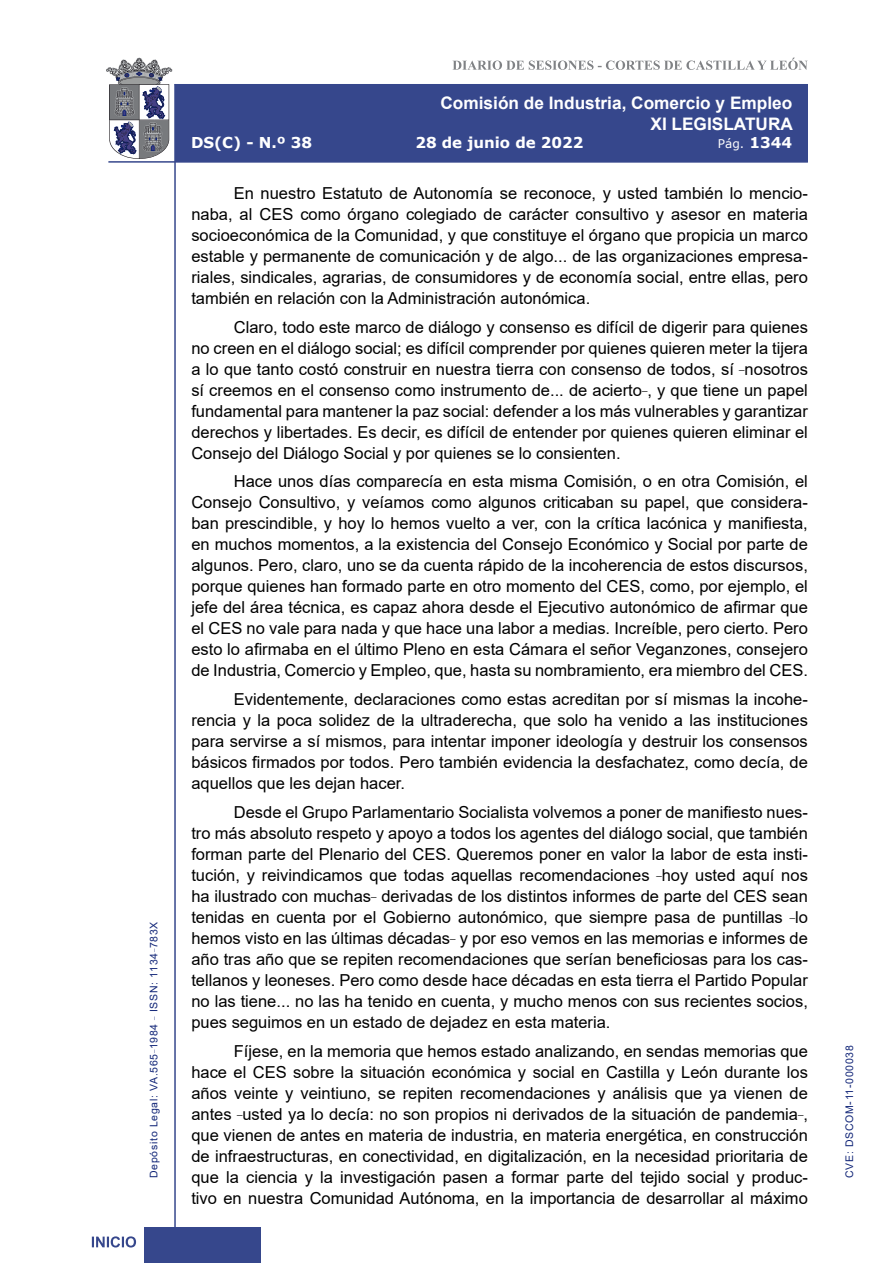
<style>
.page{position:relative;width:893px;height:1263px;background:#fff}
.page>*{position:absolute;margin:0;border:0;box-sizing:border-box;transform-origin:0 0}
.t1{font:700 17.25px/20.7px "Arial";color:#fff;text-align:right}
.t2{font:16.5px/21px "Arial";color:#000;text-align:justify}
.t3{font:700 15px "Verdana";color:#fff}
.t4{font:12px "Verdana";color:#fff}
.t5{font:10.5px "Arial";letter-spacing:.065em;color:#122678}
.s1{font-weight:700;font-size:15px}
</style>
<div class="page">
<svg style="left:452px;top:58px;width:356px;height:12px"></svg>
<hr style="left:174px;top:84px;width:2px;height:1179px;background:#36478c">
<div style="left:144px;top:1227px;width:117px;height:36px;background:#36478c"></div>
<div style="left:175px;top:84px;width:633px;height:78px;background:#36478c"></div>
<hr style="left:108px;top:161px;width:700px;height:2px;background:#36478c">
<svg style="left:92px;top:1236px;width:44px;height:11px"></svg>
<svg style="left:106px;top:58px;width:66px;height:101px"></svg>
<p class="t5" style="left:146px;top:1178px;width:258px;rotate:-90deg">Depósito Legal: VA.565<sup>_</sup>1984 <sup>_</sup> ISSN: 1134<sup>_</sup>783X</p>
<p class="t1" style="left:440px;top:93px;width:354px">Comisión de Industria, Comercio y Empleo<br>XI LEGISLATURA</p>
<p class="t3" style="left:191px;top:132px;width:123px">DS(C) - N.º 38</p>
<p class="t3" style="left:415px;top:132px;width:170px">28 de junio de 2022</p>
<p class="t4" style="left:718px;top:135px;width:76px">Pág. <span class="s1">1344</span></p>
<p class="t2" style="left:191px;top:183px;width:618px;text-indent:43px">En nuestro Estatuto de Autonomía se reconoce, y usted también lo mencio&shy;naba, al CES como órgano colegiado de carácter consultivo y asesor en materia socioeconómica de la Comunidad, y que constituye el órgano que propicia un marco estable y permanente de comunicación y de algo... de las organizaciones empresa&shy;riales, sindicales, agrarias, de consumidores y de economía social, entre ellas, pero también en relación con la Administración autonómica.</p>
<p class="t2" style="left:191px;top:316px;width:618px;text-indent:43px">Claro, todo este marco de diálogo y consenso es difícil de digerir para quienes no creen en el diálogo social; es difícil comprender por quienes quieren meter la tijera a lo que tanto costó construir en nuestra tierra con consenso de todos, sí <sup>_</sup>nosotros sí creemos en el consenso como instrumento de... de acierto<sup>_</sup>, y que tiene un papel fundamental para mantener la paz social: defender a los más vulnerables y garantizar derechos y libertades. Es decir, es difícil de entender por quienes quieren eliminar el Consejo del Diálogo Social y por quienes se lo consienten.</p>
<p class="t2" style="left:191px;top:471px;width:618px;text-indent:43px">Hace unos días comparecía en esta misma Comisión, o en otra Comisión, el Consejo Consultivo, y veíamos como algunos criticaban su papel, que considera&shy;ban prescindible, y hoy lo hemos vuelto a ver, con la crítica lacónica y manifiesta, en muchos momentos, a la existencia del Consejo Económico y Social por parte de algunos. Pero, claro, uno se da cuenta rápido de la incoherencia de estos discursos, porque quienes han formado parte en otro momento del CES, como, por ejemplo, el jefe del área técnica, es capaz ahora desde el Ejecutivo autonómico de afirmar que el CES no vale para nada y que hace una labor a medias. Increíble, pero cierto. Pero esto lo afirmaba en el último Pleno en esta Cámara el señor Veganzones, consejero de Industria, Comercio y Empleo, que, hasta su nombramiento, era miembro del CES.</p>
<p class="t2" style="left:191px;top:689px;width:618px;text-indent:43px">Evidentemente, declaraciones como estas acreditan por sí mismas la incohe&shy;rencia y la poca solidez de la ultraderecha, que solo ha venido a las instituciones para servirse a sí mismos, para intentar imponer ideología y destruir los consensos básicos firmados por todos. Pero también evidencia la desfachatez, como decía, de aquellos que les dejan hacer.</p>
<p class="t2" style="left:191px;top:801px;width:618px;text-indent:43px">Desde el Grupo Parlamentario Socialista volvemos a poner de manifiesto nues&shy;tro más absoluto respeto y apoyo a todos los agentes del diálogo social, que también forman parte del Plenario del CES. Queremos poner en valor la labor de esta insti&shy;tución, y reivindicamos que todas aquellas recomendaciones <sup>_</sup>hoy usted aquí nos ha ilustrado con muchas<sup>_</sup> derivadas de los distintos informes de parte del CES sean tenidas en cuenta por el Gobierno autonómico, que siempre pasa de puntillas <sup>_</sup>lo hemos visto en las últimas décadas<sup>_</sup> y por eso vemos en las memorias e informes de año tras año que se repiten recomendaciones que serían beneficiosas para los cas&shy;tellanos y leoneses. Pero como desde hace décadas en esta tierra el Partido Popular no las tiene... no las ha tenido en cuenta, y mucho menos con sus recientes socios, pues seguimos en un estado de dejadez en esta materia.</p>
<p class="t2" style="left:191px;top:1040px;width:618px;text-indent:43px">Fíjese, en la memoria que hemos estado analizando, en sendas memorias que hace el CES sobre la situación económica y social en Castilla y León durante los años veinte y veintiuno, se repiten recomendaciones y análisis que ya vienen de antes <sup>_</sup>usted ya lo decía: no son propios ni derivados de la situación de pandemia<sup>_</sup>, que vienen de antes en materia de industria, en materia energética, en construcción de infraestructuras, en conectividad, en digitalización, en la necesidad prioritaria de que la ciencia y la investigación pasen a formar parte del tejido social y produc&shy;tivo en nuestra Comunidad Autónoma, en la importancia de desarrollar al máximo</p>
<p class="t5" style="left:842px;top:1178px;width:134px;rotate:-90deg">CVE: DSCOM-11-000038</p>
</div>
